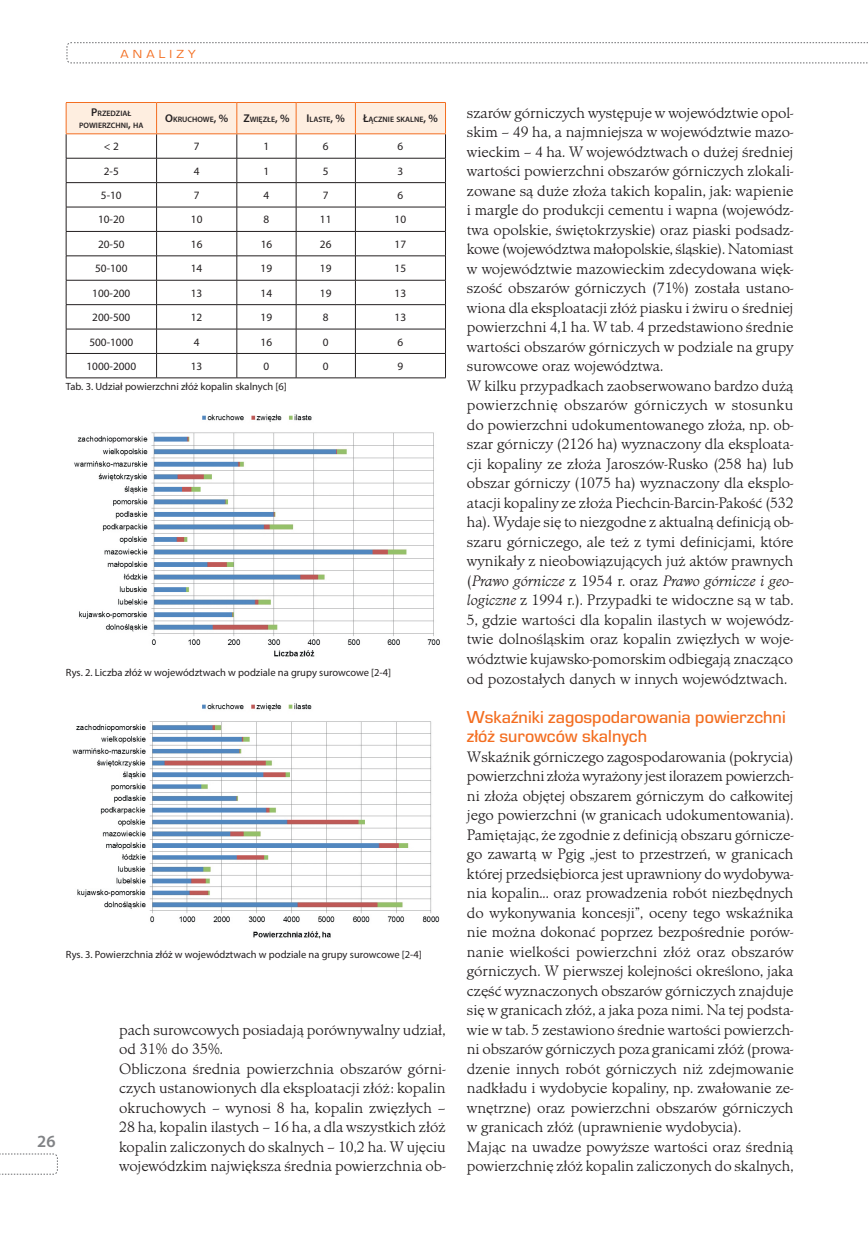
<style>
.page{position:relative;width:868px;height:1234px;background:#fff}
.page>*{position:absolute;margin:0;border:0;box-sizing:border-box;transform-origin:0 0}
.t1{font:500 18px/19.5px "Eurostile TCE";color:#f36e21}
.t2{font:600 17.1px "Myriad Pro";color:#808285}
.t3{font:300 15.75px/19.5px "Minister TCE";letter-spacing:-.005em;color:#231f20}
.t4{font:12.15px "Eurostile TCE";letter-spacing:.31em;color:#f36e21;scale:1.11 1}
.t5{font:11.25px "Myriad Pro";color:#231f20}
.t6{font:10.5px "Myriad Pro";color:#231f20}
.t7{font:600 7.8px/12px "Myriad Pro";color:#231f20;text-align:center}
.s1{font-size:11.25px}
.s2{font-style:italic}
</style>
<div class="page">
<svg style="left:67px;top:42px;width:800px;height:22px"></svg>
<svg style="left:0;top:1153px;width:58px;height:21px"></svg>
<svg style="left:66px;top:102px;width:380px;height:275px"></svg>
<hr style="left:66px;top:377px;width:90px;height:1px;background:#231f20">
<hr style="left:156px;top:377px;width:81px;height:1px;background:#231f20">
<hr style="left:237px;top:377px;width:59px;height:1px;background:#231f20">
<hr style="left:296px;top:377px;width:59px;height:1px;background:#231f20">
<hr style="left:355px;top:377px;width:90px;height:1px;background:#231f20">
<hr style="left:66px;top:103px;width:1px;height:30px;background:#f36e21">
<hr style="left:66px;top:102px;width:90px;height:1px;background:#f36e21">
<hr style="left:156px;top:102px;width:81px;height:1px;background:#f36e21">
<hr style="left:237px;top:102px;width:59px;height:1px;background:#f36e21">
<hr style="left:296px;top:102px;width:59px;height:1px;background:#f36e21">
<hr style="left:355px;top:102px;width:90px;height:1px;background:#f36e21">
<hr style="left:156px;top:103px;width:1px;height:30px;background:#f36e21">
<hr style="left:236px;top:103px;width:1px;height:30px;background:#f36e21">
<hr style="left:296px;top:103px;width:1px;height:30px;background:#f36e21">
<hr style="left:355px;top:103px;width:1px;height:30px;background:#f36e21">
<hr style="left:445px;top:103px;width:1px;height:30px;background:#f36e21">
<hr style="left:66px;top:133px;width:90px;height:1px;background:#f36e21">
<hr style="left:156px;top:133px;width:81px;height:1px;background:#f36e21">
<hr style="left:237px;top:133px;width:59px;height:1px;background:#f36e21">
<hr style="left:296px;top:133px;width:59px;height:1px;background:#f36e21">
<hr style="left:355px;top:133px;width:90px;height:1px;background:#f36e21">
<img style="left:74px;top:414px;width:366px;height:243px">
<img style="left:72px;top:703px;width:368px;height:236px">
<p class="t4" style="left:120px;top:47px;width:69px">ANALIZY</p>
<p class="t7" style="left:79px;top:107px;width:66px"><span class="s1">P</span>RZEDZIAŁ<br>POWIERZCHNI<span class="s1">,</span> HA</p>
<p class="t7" style="left:165px;top:113px;width:64px"><span class="s1">O</span>KRUCHOWE<span class="s1">, %</span></p>
<p class="t7" style="left:243px;top:113px;width:48px"><span class="s1">Z</span>WIĘZŁE<span class="s1">, %</span></p>
<p class="t7" style="left:306px;top:113px;width:40px"><span class="s1">I</span> LASTE<span class="s1">, %</span></p>
<p class="t7" style="left:363px;top:113px;width:76px"><span class="s1">Ł</span>ĄCZNIE SKALNE<span class="s1">, %</span></p>
<p class="t5" style="left:104px;top:140px;width:16px">&lt; 2</p>
<p class="t5" style="left:194px;top:140px;width:7px">7</p>
<p class="t5" style="left:263px;top:140px;width:7px">1</p>
<p class="t5" style="left:323px;top:140px;width:7px">6</p>
<p class="t5" style="left:397px;top:140px;width:7px">6</p>
<p class="t5" style="left:104px;top:164px;width:16px">2-5</p>
<p class="t5" style="left:194px;top:164px;width:7px">4</p>
<p class="t5" style="left:263px;top:164px;width:7px">1</p>
<p class="t5" style="left:323px;top:164px;width:7px">5</p>
<p class="t5" style="left:397px;top:164px;width:7px">3</p>
<p class="t5" style="left:101px;top:188px;width:22px">5-10</p>
<p class="t5" style="left:194px;top:188px;width:7px">7</p>
<p class="t5" style="left:263px;top:188px;width:7px">4</p>
<p class="t5" style="left:323px;top:188px;width:7px">7</p>
<p class="t5" style="left:397px;top:188px;width:7px">6</p>
<p class="t5" style="left:98px;top:213px;width:28px">10-20</p>
<p class="t5" style="left:191px;top:213px;width:13px">10</p>
<p class="t5" style="left:263px;top:213px;width:7px">8</p>
<p class="t5" style="left:320px;top:213px;width:13px">11</p>
<p class="t5" style="left:394px;top:213px;width:13px">10</p>
<p class="t5" style="left:98px;top:237px;width:28px">20-50</p>
<p class="t5" style="left:191px;top:237px;width:13px">16</p>
<p class="t5" style="left:260px;top:237px;width:13px">16</p>
<p class="t5" style="left:320px;top:237px;width:13px">26</p>
<p class="t5" style="left:394px;top:237px;width:13px">17</p>
<p class="t5" style="left:95px;top:261px;width:34px">50-100</p>
<p class="t5" style="left:191px;top:261px;width:13px">14</p>
<p class="t5" style="left:260px;top:261px;width:13px">19</p>
<p class="t5" style="left:320px;top:261px;width:13px">19</p>
<p class="t5" style="left:394px;top:261px;width:13px">15</p>
<p class="t5" style="left:92px;top:286px;width:40px">100-200</p>
<p class="t5" style="left:191px;top:286px;width:13px">13</p>
<p class="t5" style="left:260px;top:286px;width:13px">14</p>
<p class="t5" style="left:320px;top:286px;width:13px">19</p>
<p class="t5" style="left:394px;top:286px;width:13px">13</p>
<p class="t5" style="left:92px;top:310px;width:40px">200-500</p>
<p class="t5" style="left:191px;top:310px;width:13px">12</p>
<p class="t5" style="left:260px;top:310px;width:13px">19</p>
<p class="t5" style="left:323px;top:310px;width:7px">8</p>
<p class="t5" style="left:394px;top:310px;width:13px">13</p>
<p class="t5" style="left:89px;top:335px;width:45px">500-1000</p>
<p class="t5" style="left:194px;top:335px;width:7px">4</p>
<p class="t5" style="left:260px;top:335px;width:13px">16</p>
<p class="t5" style="left:323px;top:335px;width:7px">0</p>
<p class="t5" style="left:397px;top:335px;width:7px">6</p>
<p class="t5" style="left:86px;top:359px;width:51px">1000-2000</p>
<p class="t5" style="left:191px;top:359px;width:13px">13</p>
<p class="t5" style="left:263px;top:359px;width:7px">0</p>
<p class="t5" style="left:323px;top:359px;width:7px">0</p>
<p class="t5" style="left:397px;top:359px;width:7px">9</p>
<p class="t6" style="left:66px;top:380px;width:222px">Tab. 3. Udział powierzchni złóż kopalin skalnych [6]</p>
<p class="t6" style="left:66px;top:665px;width:327px">Rys. 2. Liczba złóż w województwach w podziale na grupy surowcowe [2-4]</p>
<p class="t6" style="left:66px;top:947px;width:357px">Rys. 3. Powierzchnia złóż w województwach w podziale na grupy surowcowe [2-4]</p>
<p class="t2" style="left:37px;top:1130px;width:20px">26</p>
<p class="t3" style="left:119px;top:1019px;width:328px">pach surowcowych posiadają porównywalny udział, od 31% do 35%.<br>Obliczona średnia powierzchnia obszarów górni&shy;czych ustanowionych dla eksploatacji złóż: kopalin okruchowych – wynosi 8 ha, kopalin zwięzłych – 28 ha, kopalin ilastych – 16 ha, a dla wszystkich złóż kopalin zaliczonych do skalnych – 10,2 ha. W ujęciu wojewódzkim największa średnia powierzchnia ob-</p>
<p class="t3" style="left:467px;top:103px;width:328px">szarów górniczych występuje w województwie opol&shy;skim – 49 ha, a najmniejsza w województwie mazo&shy;wieckim – 4 ha. W województwach o dużej średniej wartości powierzchni obszarów górniczych zlokali&shy;zowane są duże złoża takich kopalin, jak: wapienie i margle do produkcji cementu i wapna (wojewódz&shy;twa opolskie, świętokrzyskie) oraz piaski podsadz&shy;kowe (województwa małopolskie, śląskie). Natomiast w województwie mazowieckim zdecydowana więk&shy;szość obszarów górniczych (71%) została ustano&shy;wiona dla eksploatacji złóż piasku i żwiru o średniej powierzchni 4,1 ha. W tab. 4 przedstawiono średnie wartości obszarów górniczych w podziale na grupy surowcowe oraz województwa.<br>W kilku przypadkach zaobserwowano bardzo dużą powierzchnię obszarów górniczych w stosunku do powierzchni udokumentowanego złoża, np. ob&shy;szar górniczy (2126 ha) wyznaczony dla eksploata&shy;cji kopaliny ze złoża Jaroszów-Rusko (258 ha) lub obszar górniczy (1075 ha) wyznaczony dla eksplo&shy;atacji kopaliny ze złoża Piechcin-Barcin-Pakość (532 ha). Wydaje się to niezgodne z aktualną definicją ob&shy;szaru górniczego, ale też z tymi definicjami, które wynikały z nieobowiązujących już aktów prawnych (<span class="s2">Prawo górnicze</span> z 1954 r. oraz <span class="s2">Prawo górnicze i geo&shy;logiczne</span> z 1994 r.). Przypadki te widoczne są w tab.<br>5, gdzie wartości dla kopalin ilastych w wojewódz&shy;twie dolnośląskim oraz kopalin zwięzłych w woje&shy;wództwie kujawsko-pomorskim odbiegają znacząco od pozostałych danych w innych województwach.</p>
<p class="t1" style="left:467px;top:707px;width:320px">Wskaźniki zagospodarowania powierzchni złóż surowców skalnych</p>
<p class="t3" style="left:467px;top:746px;width:328px">Wskaźnik górniczego zagospodarowania (pokrycia) powierzchni złoża wyrażony jest ilorazem powierzch&shy;ni złoża objętej obszarem górniczym do całkowitej jego powierzchni (w granicach udokumentowania).<br>Pamiętając, że zgodnie z definicją obszaru górnicze&shy;go zawartą w Pgig „jest to przestrzeń, w granicach której przedsiębiorca jest uprawniony do wydobywa&shy;nia kopalin... oraz prowadzenia robót niezbędnych do wykonywania koncesji”, oceny tego wskaźnika nie można dokonać poprzez bezpośrednie porów&shy;nanie wielkości powierzchni złóż oraz obszarów górniczych. W pierwszej kolejności określono, jaka część wyznaczonych obszarów górniczych znajduje się w granicach złóż, a jaka poza nimi. Na tej podsta&shy;wie w tab. 5 zestawiono średnie wartości powierzch&shy;ni obszarów górniczych poza granicami złóż (prowa&shy;dzenie innych robót górniczych niż zdejmowanie nadkładu i wydobycie kopaliny, np. zwałowanie ze&shy;wnętrzne) oraz powierzchni obszarów górniczych w granicach złóż (uprawnienie wydobycia).<br>Mając na uwadze powyższe wartości oraz średnią powierzchnię złóż kopalin zaliczonych do skalnych,</p>
</div>
